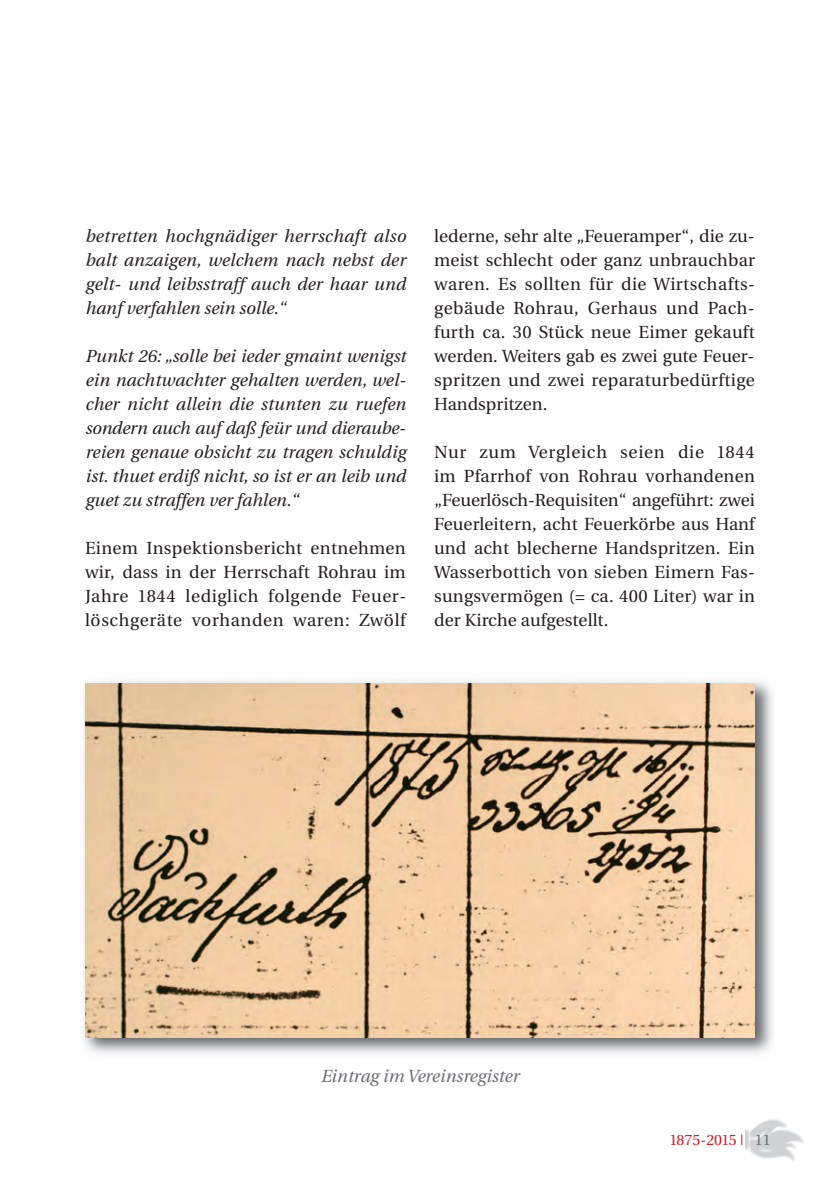
<style>
.page{position:relative;width:840px;height:1191px;background:#fff}
.page>*{position:absolute;margin:0;border:0;box-sizing:border-box;transform-origin:0 0}
.t1{font:17.6px/24px "Utopia";letter-spacing:.02em;color:#231f20;text-align:justify}
.t2{font:italic 17.6px/24px "Utopia";color:#231f20;text-align:justify}
.t3{font:italic 17.6px "Utopia";color:#6c6d70}
.t4{font:15px "Utopia";color:#d81c23}
.s1{color:#6c6d70}
</style>
<div class="page">
<img style="left:745px;top:1119px;width:59px;height:42px">
<img style="left:84px;top:681px;width:689px;height:373px">
<img style="left:85px;top:683px;width:669px;height:354px">
<p class="t2" style="left:85px;top:225px;width:322px">betretten hochgnädiger herrschaft also balt anzaigen, welchem nach nebst der gelt- und leibsstraff auch der haar und hanf verfahlen sein solle.“</p>
<p class="t2" style="left:85px;top:345px;width:322px">Punkt 26: „solle bei ieder gmaint wenigst ein nachtwachter gehalten werden, wel&shy;cher nicht allein die stunten zu ruefen sondern auch auf daß feür und dieraube&shy;reien genaue obsicht zu tragen schuldig ist. thuet erdiß nicht, so ist er an leib und guet zu straffen ver fahlen.“</p>
<p class="t1" style="left:85px;top:537px;width:322px">Einem Inspektionsbericht entnehmen wir, dass in der Herrschaft Rohrau im Jahre 1844 lediglich folgende Feuer - löschgeräte vorhanden waren: Zwölf</p>
<p class="t1" style="left:434px;top:225px;width:322px">lederne, sehr alte „Feueramper“, die zu&shy;meist schlecht oder ganz unbrauchbar waren. Es sollten für die Wirtschafts - gebäude Rohrau, Gerhaus und Pach&shy;furth ca. 30 Stück neue Eimer gekauft werden. Weiters gab es zwei gute Feuer&shy;spritzen und zwei reparaturbedürftige Handspritzen.</p>
<p class="t1" style="left:434px;top:441px;width:322px">Nur zum Vergleich seien die 1844 im Pfarrhof von Rohrau vorhandenen „Feuerlösch-Requisiten“ angeführt: zwei Feuerleitern, acht Feuerkörbe aus Hanf und acht blecherne Handspritzen. Ein Wasserbottich von sieben Eimern Fas&shy;sungsvermögen (= ca. 400 Liter) war in der Kirche aufgestellt.</p>
<p class="t3" style="left:320px;top:1068px;width:200px">Eintrag im Vereinsregister</p>
<p class="t4" style="left:669px;top:1134px;width:103px">1875-2015 | <span class="s1">11</span></p>
</div>
